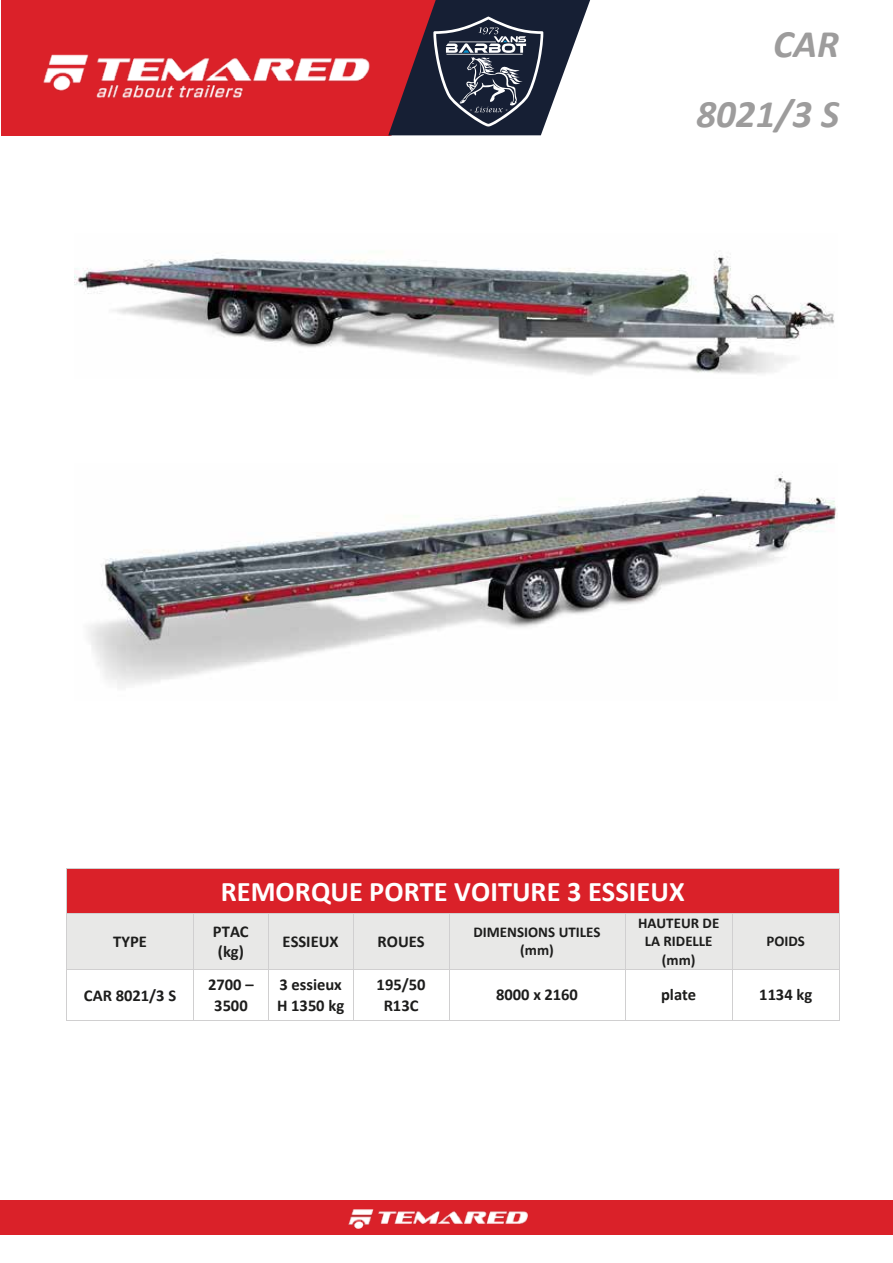
<style>
.page{position:relative;width:893px;height:1263px;background:#fff}
.page>*{position:absolute;margin:0;border:0;box-sizing:border-box;transform-origin:0 0}
.t1{font:italic 700 39px/69.9px "Calibri";color:#9d9c9c;text-align:right}
.t2{font:700 28.5px "Calibri";color:#fff}
.t3{font:700 16.5px/20.1px "Calibri";color:#1d1d1c}
.t4{font:700 15px/18.3px "Calibri";color:#1d1d1c;text-align:center}
</style>
<div class="page">
<div style="left:1px;top:0;width:387px;height:135px;background:#db2129"></div>
<div style="left:0;top:1200px;width:893px;height:34px;background:#da2129"></div>
<img style="left:348px;top:1209px;width:179px;height:20px">
<img style="left:41px;top:54px;width:331px;height:45px">
<img style="left:88px;top:472px;width:750px;height:214px">
<img style="left:74px;top:254px;width:760px;height:121px">
<div style="left:67px;top:868px;width:772px;height:45px;background:#da2129"></div>
<hr style="left:67px;top:868px;width:772px;height:1px;background:#d0cfd0">
<hr style="left:66px;top:868px;width:1px;height:45px;background:#d0cfd0">
<hr style="left:839px;top:868px;width:1px;height:45px;background:#d0cfd0">
<div style="left:67px;top:914px;width:126px;height:55px;background:#e8e8e7"></div>
<div style="left:194px;top:914px;width:74px;height:55px;background:#e8e8e7"></div>
<div style="left:269px;top:914px;width:84px;height:55px;background:#e8e8e7"></div>
<div style="left:354px;top:914px;width:94px;height:55px;background:#e8e8e7"></div>
<div style="left:449px;top:914px;width:176px;height:55px;background:#e8e8e7"></div>
<div style="left:626px;top:914px;width:106px;height:55px;background:#e8e8e7"></div>
<div style="left:733px;top:914px;width:106px;height:55px;background:#e8e8e7"></div>
<hr style="left:67px;top:913px;width:126px;height:1px;background:#d0cfd0">
<hr style="left:194px;top:913px;width:74px;height:1px;background:#d0cfd0">
<hr style="left:269px;top:913px;width:84px;height:1px;background:#d0cfd0">
<hr style="left:354px;top:913px;width:95px;height:1px;background:#d0cfd0">
<hr style="left:449px;top:913px;width:176px;height:1px;background:#d0cfd0">
<hr style="left:626px;top:913px;width:106px;height:1px;background:#d0cfd0">
<hr style="left:733px;top:913px;width:106px;height:1px;background:#d0cfd0">
<hr style="left:66px;top:914px;width:1px;height:55px;background:#d0cfd0">
<hr style="left:193px;top:914px;width:1px;height:55px;background:#d0cfd0">
<hr style="left:268px;top:914px;width:1px;height:55px;background:#d0cfd0">
<hr style="left:353px;top:914px;width:1px;height:55px;background:#d0cfd0">
<hr style="left:449px;top:914px;width:1px;height:55px;background:#d0cfd0">
<hr style="left:625px;top:914px;width:1px;height:55px;background:#d0cfd0">
<hr style="left:732px;top:914px;width:1px;height:55px;background:#d0cfd0">
<hr style="left:839px;top:914px;width:1px;height:55px;background:#d0cfd0">
<hr style="left:67px;top:969px;width:126px;height:1px;background:#d0cfd0">
<hr style="left:194px;top:969px;width:74px;height:1px;background:#d0cfd0">
<hr style="left:269px;top:969px;width:84px;height:1px;background:#d0cfd0">
<hr style="left:354px;top:969px;width:95px;height:1px;background:#d0cfd0">
<hr style="left:449px;top:969px;width:176px;height:1px;background:#d0cfd0">
<hr style="left:626px;top:969px;width:106px;height:1px;background:#d0cfd0">
<hr style="left:733px;top:969px;width:106px;height:1px;background:#d0cfd0">
<hr style="left:66px;top:969px;width:1px;height:51px;background:#d0cfd0">
<hr style="left:67px;top:1020px;width:126px;height:1px;background:#d0cfd0">
<hr style="left:193px;top:969px;width:1px;height:51px;background:#d0cfd0">
<hr style="left:194px;top:1020px;width:74px;height:1px;background:#d0cfd0">
<hr style="left:268px;top:969px;width:1px;height:51px;background:#d0cfd0">
<hr style="left:269px;top:1020px;width:84px;height:1px;background:#d0cfd0">
<hr style="left:353px;top:969px;width:1px;height:51px;background:#d0cfd0">
<hr style="left:354px;top:1020px;width:95px;height:1px;background:#d0cfd0">
<hr style="left:449px;top:969px;width:1px;height:51px;background:#d0cfd0">
<hr style="left:449px;top:1020px;width:176px;height:1px;background:#d0cfd0">
<hr style="left:625px;top:969px;width:1px;height:51px;background:#d0cfd0">
<hr style="left:626px;top:1020px;width:106px;height:1px;background:#d0cfd0">
<hr style="left:732px;top:969px;width:1px;height:51px;background:#d0cfd0">
<hr style="left:733px;top:1020px;width:106px;height:1px;background:#d0cfd0">
<hr style="left:839px;top:969px;width:1px;height:51px;background:#d0cfd0">
<svg style="left:388px;top:0;width:202px;height:135px"></svg>
<h1 class="t1" style="left:696px;top:7px;width:144px">CAR<br>8021/3 S</h1>
<h2 class="t2" style="left:221px;top:871px;width:465px">REMORQUE PORTE VOITURE 3 ESSIEUX</h2>
<p class="t3" style="left:113px;top:931px;width:35px">TYPE</p>
<p class="t3" style="left:213px;top:921px;width:37px">PTAC (kg)</p>
<p class="t3" style="left:283px;top:931px;width:58px">ESSIEUX</p>
<p class="t3" style="left:378px;top:931px;width:49px">ROUES</p>
<p class="t4" style="left:473px;top:923px;width:129px">DIMENSIONS UTILES (mm)</p>
<p class="t4" style="left:638px;top:914px;width:83px">HAUTEUR DE<br>LA RIDELLE (mm)</p>
<p class="t4" style="left:766px;top:932px;width:40px">POIDS</p>
<p class="t3" style="left:84px;top:985px;width:94px">CAR 8021/3 S</p>
<p class="t3" style="left:208px;top:975px;width:47px;text-align:center">2700 –<br>3500</p>
<p class="t3" style="left:277px;top:975px;width:69px">3 essieux<br>H 1350 kg</p>
<p class="t3" style="left:377px;top:975px;width:51px;text-align:center">195/50<br>R13C</p>
<p class="t3" style="left:496px;top:985px;width:83px">8000 x 2160</p>
<p class="t3" style="left:661px;top:985px;width:37px">plate</p>
<p class="t3" style="left:759px;top:985px;width:54px">1134 kg</p>
</div>
